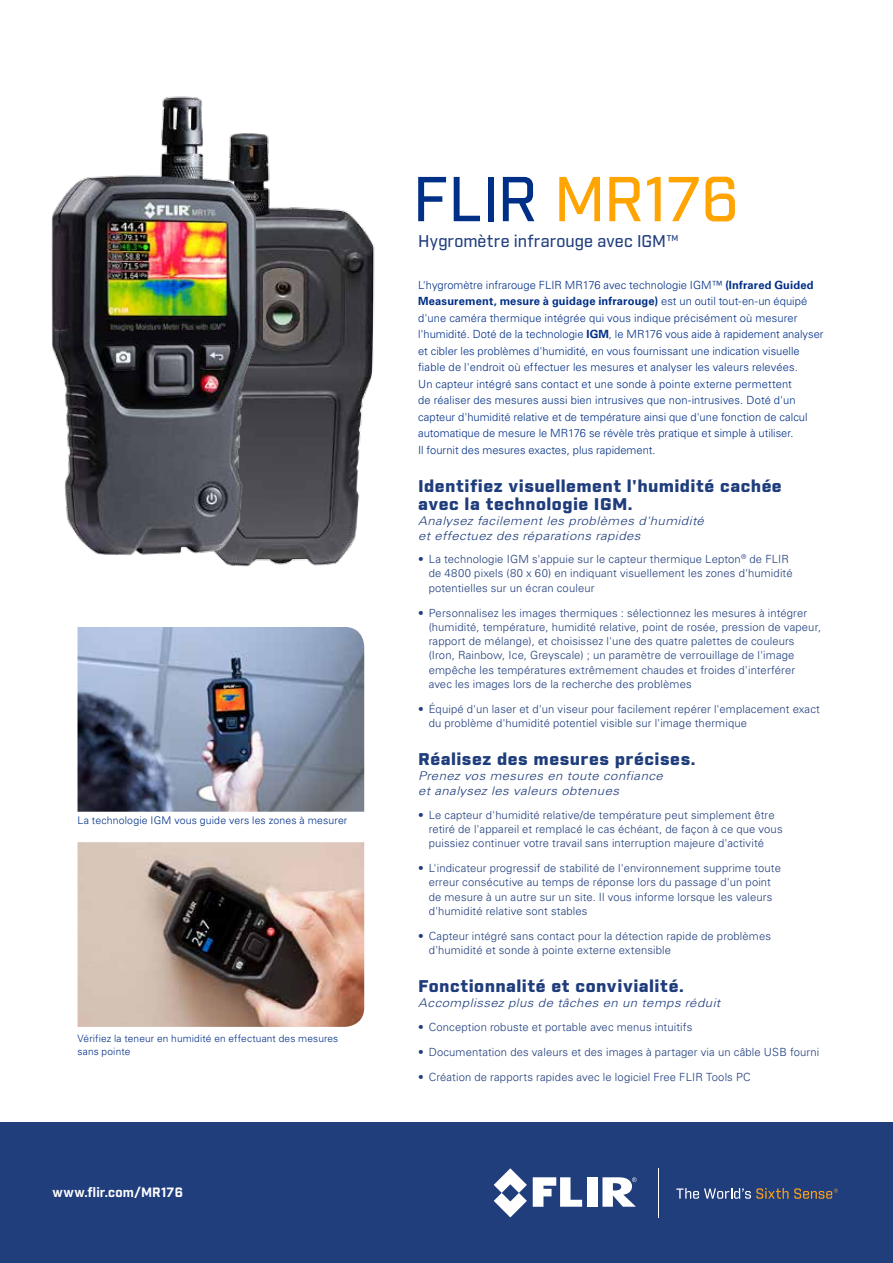
<style>
.page{position:relative;width:893px;height:1263px;background:#fff}
.page>*{position:absolute;margin:0;border:0;box-sizing:border-box;transform-origin:0 0}
.t1{font:500 61.5px "Industry";color:#ffa400}
.t2{font:900 16.5px/18px "Industry";letter-spacing:.025em;color:#1f3d7c;scale:1.1 1}
.t3{font:500 16.5px "Industry";letter-spacing:.005em;color:#1f3d7c}
.t4{font:700 13.2px "Industry";letter-spacing:.015em;color:#fff}
.t5{font:italic 300 12px/15px "Univers LT Std";letter-spacing:.035em;color:#1f3d7c;scale:1.1 1}
.t6{font:300 11.25px/14.2px "Univers LT Std";letter-spacing:.01em;color:#1f3d7c}
.t7{font:300 11.25px/16.5px "Univers LT Std";letter-spacing:.005em;color:#002f87}
.t8{font:300 10.5px "Univers LT Std";letter-spacing:.015em;color:#002f87}
.t9{font:300 10.2px/12.1px "Univers LT Std";letter-spacing:.015em;color:#002f87}
.s1{color:#002f87}
.s2{font-weight:700}
</style>
<div class="page">
<img style="left:296px;top:207px;width:79px;height:359px">
<img style="left:51px;top:96px;width:245px;height:471px">
<div style="left:0;top:1123px;width:893px;height:140px;background:#203d7c"></div>
<svg style="left:533px;top:1177px;width:49px;height:30px"></svg>
<div style="left:587px;top:1177px;width:10px;height:30px;background:#fff"></div>
<svg style="left:494px;top:1168px;width:33px;height:49px"></svg>
<svg style="left:602px;top:1177px;width:35px;height:30px"></svg>
<hr style="left:658px;top:1168px;width:1px;height:49px;background:#fff">
<svg style="left:676px;top:1188px;width:162px;height:11px"></svg>
<img style="left:78px;top:627px;width:286px;height:185px">
<img style="left:78px;top:842px;width:286px;height:185px">
<p class="t8" style="left:78px;top:814px;width:271px">La technologie IGM vous guide vers les zones à mesurer</p>
<p class="t9" style="left:78px;top:1033px;width:262px">Vérifiez la teneur en humidité en effectuant des mesures sans pointe</p>
<p class="t4" style="left:53px;top:1184px;width:132px">www.flir.com/MR176</p>
<h1 class="t1" style="left:413px;top:162px;width:328px"><span class="s1">FLIR</span> MR176</h1>
<h2 class="t3" style="left:418px;top:232px;width:262px">Hygromètre infrarouge avec IGM™</h2>
<p class="t7" style="left:418px;top:276px;width:407px">L'hygromètre infrarouge FLIR MR176 avec technologie IGM™ <span class="s2">(Infrared Guided Measurement, mesure à guidage infrarouge)</span> est un outil tout-en-un équipé d'une caméra thermique intégrée qui vous indique précisément où mesurer l'humidité. Doté de la technologie <span class="s2">IGM</span>, le MR176 vous aide à rapidement analyser et cibler les problèmes d'humidité, en vous fournissant une indication visuelle fiable de l'endroit où effectuer les mesures et analyser les valeurs relevées.<br>Un capteur intégré sans contact et une sonde à pointe externe permettent<br>de réaliser des mesures aussi bien intrusives que non-intrusives. Doté d'un capteur d'humidité relative et de température ainsi que d'une fonction de calcul automatique de mesure le MR176 se révèle très pratique et simple à utiliser.<br>Il fournit des mesures exactes, plus rapidement.</p>
<h2 class="t2" style="left:418px;top:478px;width:332px">Identifiez visuellement l'humidité cachée avec la technologie IGM.</h2>
<p class="t5" style="left:418px;top:513px;width:261px">Analysez facilement les problèmes d'humidité et effectuez des réparations rapides</p>
<p class="t6" style="left:429px;top:552px;width:365px;text-indent:-11px">• La technologie IGM s'appuie sur le capteur thermique Lepton<sup>®</sup> de FLIR de 4800 pixels (80 x 60) en indiquant visuellement les zones d'humidité potentielles sur un écran couleur</p>
<p class="t6" style="left:429px;top:605px;width:394px;text-indent:-10px">• Personnalisez les images thermiques : sélectionnez les mesures à intégrer (humidité, température, humidité relative, point de rosée, pression de vapeur, rapport de mélange), et choisissez l'une des quatre palettes de couleurs (Iron, Rainbow, Ice, Greyscale) ; un paramètre de verrouillage de l'image empêche les températures extrêmement chaudes et froides d'interférer avec les images lors de la recherche des problèmes</p>
<p class="t6" style="left:429px;top:702px;width:393px;text-indent:-10px">• Équipé d'un laser et d'un viseur pour facilement repérer l'emplacement exact du problème d'humidité potentiel visible sur l'image thermique</p>
<h2 class="t2" style="left:418px;top:751px;width:254px">Réalisez des mesures précises.</h2>
<p class="t5" style="left:418px;top:769px;width:224px">Prenez vos mesures en toute confiance et analysez les valeurs obtenues</p>
<p class="t6" style="left:429px;top:807px;width:355px;text-indent:-10px">• Le capteur d'humidité relative/de température peut simplement être retiré de l'appareil et remplacé le cas échéant, de façon à ce que vous puissiez continuer votre travail sans interruption majeure d'activité</p>
<p class="t6" style="left:429px;top:861px;width:354px;text-indent:-10px">• L'indicateur progressif de stabilité de l'environnement supprime toute erreur consécutive au temps de réponse lors du passage d'un point de mesure à un autre sur un site. Il vous informe lorsque les valeurs d'humidité relative sont stables</p>
<p class="t6" style="left:429px;top:929px;width:344px;text-indent:-10px">• Capteur intégré sans contact pour la détection rapide de problèmes d'humidité et sonde à pointe externe extensible</p>
<h2 class="t2" style="left:418px;top:978px;width:243px">Fonctionnalité et convivialité.</h2>
<p class="t5" style="left:418px;top:996px;width:276px">Accomplissez plus de tâches en un temps réduit</p>
<p class="t6" style="left:418px;top:1019px;width:276px">• Conception robuste et portable avec menus intuitifs</p>
<p class="t6" style="left:418px;top:1044px;width:403px">• Documentation des valeurs et des images à partager via un câble USB fourni</p>
<p class="t6" style="left:418px;top:1069px;width:334px">• Création de rapports rapides avec le logiciel Free FLIR Tools PC</p>
</div>
